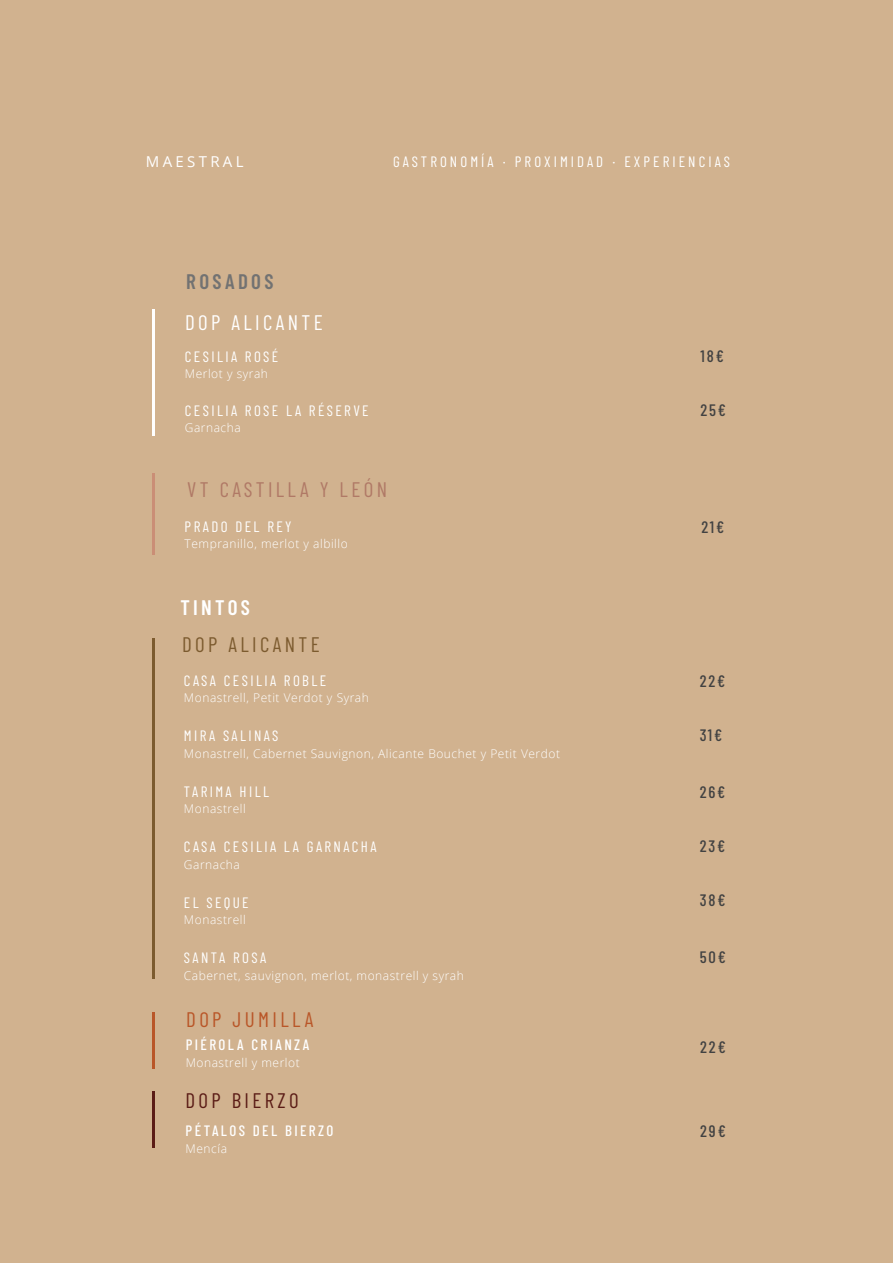
<style>
.page{position:relative;width:893px;height:1263px;background:#d1b28f}
.page>*{position:absolute;margin:0;border:0;box-sizing:border-box;transform-origin:0 0}
.t1{font:21px "Barlow Condensed";letter-spacing:.16em;color:#b07966}
.t2{font:21px "Barlow Condensed";letter-spacing:.16em;color:#fff}
.t3{font:21px "Barlow Condensed";letter-spacing:.16em;color:#7c5b2f}
.t4{font:21px "Barlow Condensed";letter-spacing:.16em;color:#b95628}
.t5{font:21px "Barlow Condensed";letter-spacing:.16em;color:#5b1c16}
.t6{font:600 21px "Barlow Condensed";letter-spacing:.16em;color:#727272}
.t7{font:600 21px "Barlow Condensed";letter-spacing:.16em;color:#fff}
.t8{font:500 16.5px "Barlow Condensed";letter-spacing:.115em;color:#424242}
.t9{font:15px "Barlow Condensed";letter-spacing:.16em;color:#fff}
.t10{font:15px "Barlow Condensed";letter-spacing:.205em;color:#fff}
.t11{font:500 15px "Barlow Condensed";letter-spacing:.16em;color:#fff}
.t12{font:15px "Open Sans";color:#fff}
.t13{font:300 12px "Open Sans";letter-spacing:.045em;color:#fff}
</style>
<div class="page">
<hr style="left:152px;top:309px;width:2px;height:127px;background:#fff">
<hr style="left:152px;top:473px;width:2px;height:81px;background:#ca8e76">
<hr style="left:152px;top:1012px;width:2px;height:56px;background:#b95628">
<hr style="left:152px;top:1091px;width:2px;height:57px;background:#5b1c16">
<hr style="left:152px;top:638px;width:2px;height:341px;background:#7c5b2f">
<p class="t12" style="left:146px;top:151px;width:99px">M A E S T R A L</p>
<p class="t10" style="left:393px;top:151px;width:338px">GASTRONOMÍA · PROXIMIDAD · EXPERIENCIAS</p>
<h1 class="t6" style="left:186px;top:266px;width:89px">ROSADOS</h1>
<h1 class="t2" style="left:185px;top:307px;width:139px">DOP ALICANTE</h1>
<p class="t9" style="left:185px;top:346px;width:95px">CESILIA ROSÉ</p>
<p class="t13" style="left:185px;top:366px;width:85px">Merlot y syrah</p>
<p class="t9" style="left:185px;top:400px;width:185px">CESILIA ROSE LA RÉSERVE</p>
<p class="t13" style="left:185px;top:420px;width:57px">Garnacha</p>
<h1 class="t1" style="left:187px;top:475px;width:201px">VT CASTILLA Y LEÓN</h1>
<p class="t9" style="left:185px;top:515px;width:108px">PRADO DEL REY</p>
<p class="t13" style="left:185px;top:535px;width:165px">Tempranillo, merlot y albillo</p>
<h1 class="t7" style="left:180px;top:592px;width:71px">TINTOS</h1>
<h1 class="t3" style="left:182px;top:630px;width:139px">DOP ALICANTE</h1>
<p class="t9" style="left:184px;top:670px;width:144px">CASA CESILIA ROBLE</p>
<p class="t13" style="left:184px;top:690px;width:186px">Monastrell, Petit Verdot y Syrah</p>
<p class="t9" style="left:184px;top:725px;width:96px">MIRA SALINAS</p>
<p class="t13" style="left:184px;top:745px;width:378px">Monastrell, Cabernet Sauvignon, Alicante Bouchet y Petit Verdot</p>
<p class="t9" style="left:184px;top:781px;width:87px">TARIMA HILL</p>
<p class="t13" style="left:184px;top:801px;width:63px">Monastrell</p>
<p class="t9" style="left:184px;top:836px;width:194px">CASA CESILIA LA GARNACHA</p>
<p class="t13" style="left:184px;top:856px;width:57px">Garnacha</p>
<p class="t9" style="left:184px;top:892px;width:66px">EL SEQUE</p>
<p class="t13" style="left:184px;top:912px;width:63px">Monastrell</p>
<p class="t9" style="left:184px;top:947px;width:84px">SANTA ROSA</p>
<p class="t13" style="left:184px;top:967px;width:281px">Cabernet, sauvignon, merlot, monastrell y syrah</p>
<h1 class="t4" style="left:186px;top:1004px;width:129px">DOP JUMILLA</h1>
<p class="t11" style="left:186px;top:1034px;width:125px">PIÉROLA CRIANZA</p>
<p class="t13" style="left:186px;top:1054px;width:115px">Monastrell y merlot</p>
<h1 class="t5" style="left:185px;top:1085px;width:115px">DOP BIERZO</h1>
<p class="t11" style="left:186px;top:1120px;width:149px">PÉTALOS DEL BIERZO</p>
<p class="t13" style="left:186px;top:1140px;width:43px">Mencía</p>
<h2 class="t8" style="left:700px;top:344px;width:25px">18€</h2>
<h2 class="t8" style="left:700px;top:398px;width:27px">25€</h2>
<h2 class="t8" style="left:702px;top:515px;width:24px">21€</h2>
<h2 class="t8" style="left:700px;top:669px;width:27px">22€</h2>
<h2 class="t8" style="left:700px;top:723px;width:24px">31€</h2>
<h2 class="t8" style="left:700px;top:780px;width:27px">26€</h2>
<h2 class="t8" style="left:700px;top:834px;width:27px">23€</h2>
<h2 class="t8" style="left:700px;top:888px;width:27px">38€</h2>
<h2 class="t8" style="left:700px;top:945px;width:28px">50€</h2>
<h2 class="t8" style="left:700px;top:1035px;width:27px">22€</h2>
<h2 class="t8" style="left:700px;top:1119px;width:27px">29€</h2>
</div>
